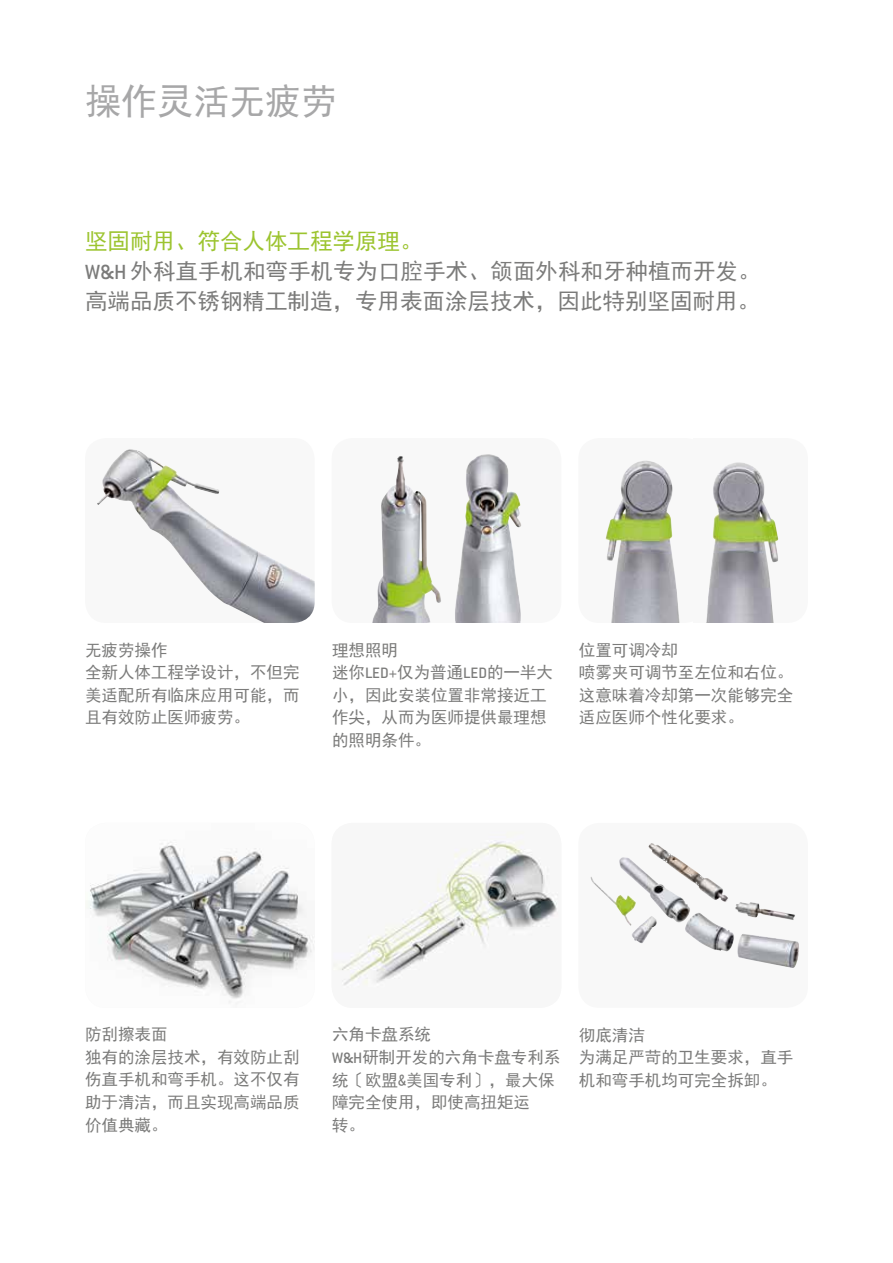
<style>
.page{position:relative;width:893px;height:1263px;background:#fff}
.page>*{position:absolute;margin:0;border:0;box-sizing:border-box;transform-origin:0 0}
.t1{font:36px "Sim Hei";color:#a7a7a8}
.t2{font:22.5px/30px "Sim Hei";color:#7b7b7a}
.t3{font:16.5px/22.5px "Sim Hei";color:#7b7b7a}
.s1{color:#9cc42f}
.s2{font-family:"Conduit ITC";font-weight:500}
</style>
<div class="page">
<div style="left:332px;top:438px;width:229px;height:185px;background:#f8f8f8;border-radius:21px"></div>
<img style="left:455px;top:454px;width:66px;height:169px">
<img style="left:372px;top:456px;width:69px;height:167px">
<div style="left:85px;top:438px;width:230px;height:185px;background:#f8f8f8;border-radius:21px"></div>
<img style="left:97px;top:449px;width:218px;height:174px">
<img style="left:333px;top:831px;width:225px;height:157px">
<div style="left:578px;top:823px;width:230px;height:185px;background:#f8f8f8;border-radius:21px"></div>
<img style="left:590px;top:843px;width:138px;height:81px">
<div style="left:578px;top:438px;width:128px;height:185px;background:#f8f8f8;border-radius:21px"></div>
<img style="left:605px;top:460px;width:75px;height:163px">
<img style="left:706px;top:462px;width:73px;height:161px">
<img style="left:86px;top:841px;width:229px;height:163px">
<h1 class="t1" style="left:85px;top:83px;width:253px">操作灵活无疲劳</h1>
<h2 class="t2" style="left:85px;top:226px;width:677px"><span class="s1">坚固耐用、符合人体工程学原理。<br></span><span class="s2">W&amp;H</span> 外科直手机和弯手机专为口腔手术、颌面外科和牙种植而开发。高端品质不锈钢精工制造，专用表面涂层技术，因此特别坚固耐用。</h2>
<p class="t3" style="left:85px;top:638px;width:216px">无疲劳操作<br>全新人体工程学设计，不但完美适配所有临床应用可能，而且有效防止医师疲劳。</p>
<p class="t3" style="left:332px;top:639px;width:223px">理想照明<br>迷你<span class="s2">LED+</span>仅为普通<span class="s2">LED</span>的一半大小，因此安装位置非常接近工作尖，从而为医师提供最理想的照明条件。</p>
<p class="t3" style="left:579px;top:639px;width:216px">位置可调冷却<br>喷雾夹可调节至左位和右位。这意味着冷却第一次能够完全适应医师个性化要求。</p>
<p class="t3" style="left:85px;top:1023px;width:216px">防刮擦表面<br>独有的涂层技术，有效防止刮伤直手机和弯手机。这不仅有助于清洁，而且实现高端品质价值典藏。</p>
<p class="t3" style="left:332px;top:1023px;width:230px">六角卡盘系统<br><span class="s2">W&amp;H</span>研制开发的六角卡盘专利系统〔欧盟&amp;美国专利〕，最大保障完全使用，即使高扭矩运<br>转。</p>
<p class="t3" style="left:579px;top:1023px;width:216px">彻底清洁<br>为满足严苛的卫生要求，直手机和弯手机均可完全拆卸。</p>
</div>
